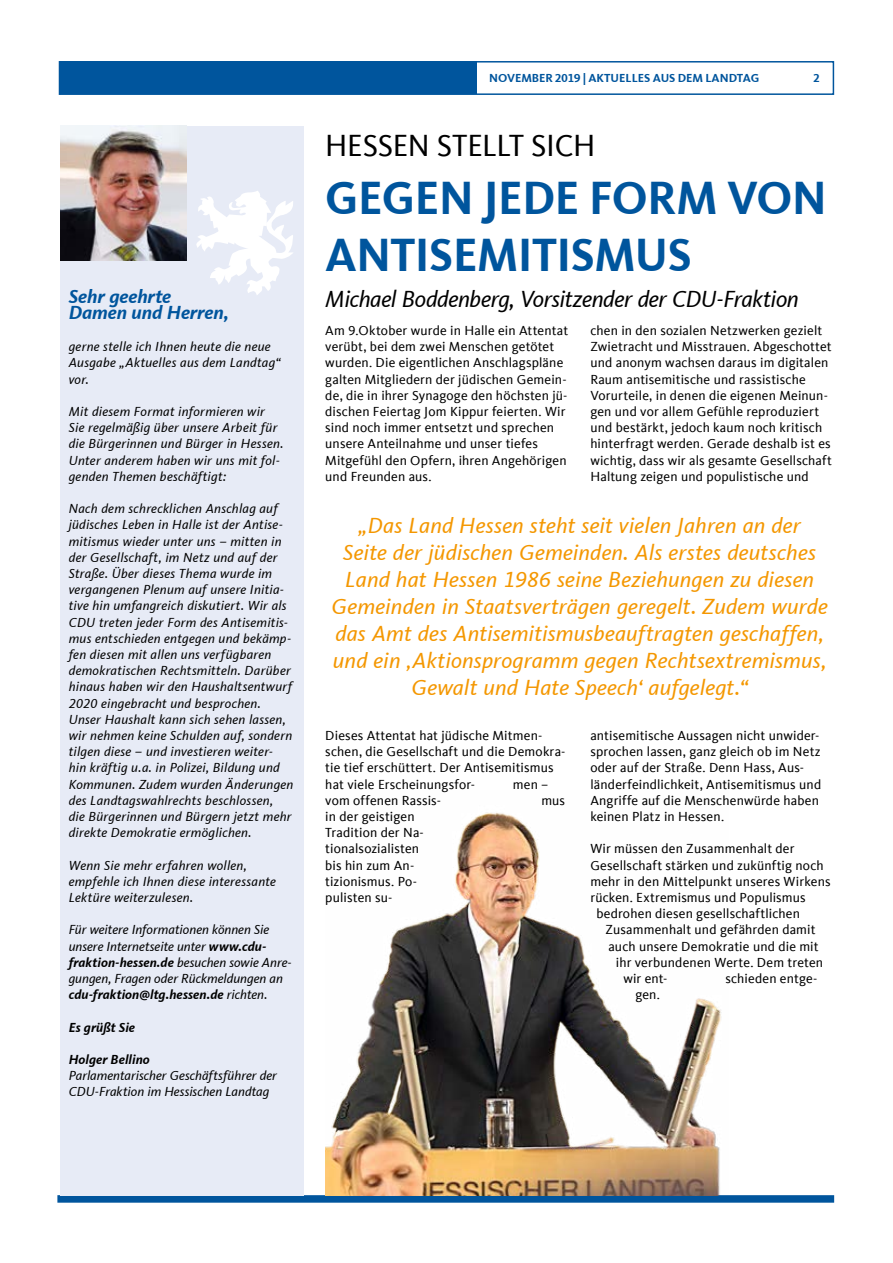
<style>
.page{position:relative;width:893px;height:1263px;background:#fff}
.page>*{position:absolute;margin:0;border:0;box-sizing:border-box;transform-origin:0 0}
.t1{font:700 48px/57.6px "CDU Kievit Tab";letter-spacing:-.01em;color:#00559d}
.t2{font:31.5px "CDU Kievit Tab";letter-spacing:-.01em;color:#000}
.t3{font:italic 24px "CDU Kievit Tab";letter-spacing:-.015em;color:#000}
.t4{font:italic 22.5px/27px "CDU Kievit Tab";letter-spacing:.01em;color:#f49700;text-align:center}
.t5{font:italic 700 19.5px/16.2px "CDU Kievit Tab";letter-spacing:-.005em;color:#00559d}
.t6{font:13.5px/16.2px "CDU Kievit Tab";letter-spacing:.01em;color:#000}
.t7{font:italic 13.5px/16.2px "CDU Kievit Tab";letter-spacing:.02em;color:#000}
.t8{font:italic 13.5px/16.2px "CDU Kievit Tab";color:#000}
.t9{font:italic 700 13.5px "CDU Kievit Tab";letter-spacing:.005em;color:#000}
.t10{font:700 12px "CDU Kievit Tab";color:#00559d}
.s1{font-weight:700}
</style>
<div class="page">
<div style="left:57px;top:1195px;width:777px;height:8px;background:#00559d"></div>
<div style="left:60px;top:126px;width:244px;height:1069px;background:#e7ebf6"></div>
<img style="left:60px;top:126px;width:126px;height:134px">
<svg style="left:196px;top:191px;width:97px;height:104px"></svg>
<div style="left:59px;top:61px;width:775px;height:34px;border:2px solid #00559d"></div>
<div style="left:60px;top:61px;width:416px;height:33px;background:#00559d"></div>
<img style="left:325px;top:812px;width:397px;height:383px">
<h3 class="t5" style="left:69px;top:288px;width:162px">Sehr geehrte<br>Damen und Herren,</h3>
<p class="t7" style="left:69px;top:339px;width:213px">gerne stelle ich Ihnen heute die neue<br>Ausgabe „Aktuelles aus dem Landtag“ vor.</p>
<p class="t7" style="left:69px;top:403px;width:216px">Mit diesem Format informieren wir Sie regelmäßig über unsere Arbeit für die Bürgerinnen und Bürger in Hessen.<br>Unter anderem haben wir uns mit fol&shy;genden Themen beschäftigt:</p>
<p class="t7" style="left:69px;top:501px;width:226px">Nach dem schrecklichen Anschlag auf jüdisches Leben in Halle ist der Antise&shy;mitismus wieder unter uns – mitten in der Gesellschaft, im Netz und auf der Straße. Über dieses Thema wurde im vergangenen Plenum auf unsere Initia&shy;tive hin umfangreich diskutiert. Wir als CDU treten jeder Form des Antisemitis&shy;mus entschieden entgegen und bekämp&shy;fen diesen mit allen uns verfügbaren demokratischen Rechtsmitteln. Darüber hinaus haben wir den Haushaltsentwurf 2020 eingebracht und besprochen.<br>Unser Haushalt kann sich sehen lassen, wir nehmen keine Schulden auf, sondern tilgen diese – und investieren weiter&shy;hin kräftig u.a. in Polizei, Bildung und Kommunen. Zudem wurden Änderungen des Landtagswahlrechts beschlossen,<br>die Bürgerinnen und Bürgern jetzt mehr direkte Demokratie ermöglichen.</p>
<p class="t7" style="left:69px;top:857px;width:209px">Wenn Sie mehr erfahren wollen, empfehle ich Ihnen diese interessante<br>Lektüre weiterzulesen.</p>
<p class="t8" style="left:69px;top:922px;width:224px">Für weitere Informationen können Sie unsere Internetseite unter <span class="s1">www.cdu&shy;fraktion-hessen.de</span> besuchen sowie Anre&shy;gungen, Fragen oder Rückmeldungen an <span class="s1">cdu-fraktion@ltg.hessen.de</span> richten.</p>
<p class="t9" style="left:69px;top:1019px;width:68px">Es grüßt Sie</p>
<p class="t9" style="left:69px;top:1051px;width:82px">Holger Bellino</p>
<p class="t8" style="left:69px;top:1068px;width:210px">Parlamentarischer Geschäftsführer der<br>CDU-Fraktion im Hessischen Landtag</p>
<p class="t10" style="left:489px;top:71px;width:272px">NOVEMBER 2019 | AKTUELLES AUS DEM LANDTAG</p>
<p class="t10" style="left:814px;top:71px;width:8px">2</p>
<h2 class="t2" style="left:325px;top:128px;width:272px">HESSEN STELLT SICH</h2>
<h1 class="t1" style="left:325px;top:169px;width:503px">GEGEN JEDE FORM VON<br>ANTISEMITISMUS</h1>
<h3 class="t3" style="left:325px;top:285px;width:475px">Michael Boddenberg, Vorsitzender der CDU-Fraktion</h3>
<p class="t6" style="left:590px;top:322px;width:243px">chen in den sozialen Netzwerken gezielt Zwietracht und Misstrauen. Abgeschottet und anonym wachsen daraus im digitalen Raum antisemitische und rassistische Vorurteile, in denen die eigenen Meinun&shy;gen und vor allem Gefühle reproduziert und bestärkt, jedoch kaum noch kritisch hinterfragt werden. Gerade deshalb ist es wichtig, dass wir als gesamte Gesellschaft Haltung zeigen und populistische und</p>
<p class="t6" style="left:325px;top:322px;width:244px">Am 9.Oktober wurde in Halle ein Attentat verübt, bei dem zwei Menschen getötet wurden. Die eigentlichen Anschlagspläne galten Mitgliedern der jüdischen Gemein&shy;de, die in ihrer Synagoge den höchsten jü&shy;dischen Feiertag Jom Kippur feierten. Wir sind noch immer entsetzt und sprechen unsere Anteilnahme und unser tiefes Mitgefühl den Opfern, ihren Angehörigen und Freunden aus.</p>
<p class="t4" style="left:332px;top:512px;width:498px">„Das Land Hessen steht seit vielen Jahren an der<br>Seite der jüdischen Gemeinden. Als erstes deutsches Land hat Hessen 1986 seine Beziehungen zu diesen Gemeinden in Staatsverträgen geregelt. Zudem wurde das Amt des Antisemitismusbeauftragten geschaffen, und ein ‚Aktionsprogramm gegen Rechtsextremismus, Gewalt und Hate Speech‘ aufgelegt.“</p>
<p class="t6" style="left:325px;top:727px;width:242px">Dieses Attentat hat jüdische Mitmen&shy;schen, die Gesellschaft und die Demokra&shy;tie tief erschüttert. Der Antisemitismus hat viele Erscheinungsfor-</p>
<p class="t6" style="left:513px;top:776px;width:37px">men –</p>
<p class="t6" style="left:325px;top:792px;width:117px">vom offenen Rassis-</p>
<p class="t6" style="left:541px;top:792px;width:25px">mus</p>
<p class="t6" style="left:325px;top:808px;width:100px">in der geistigen<br>Tradition der Na&shy;tionalsozialisten bis hin zum An&shy;tizionismus. Po&shy;pulisten su-</p>
<p class="t6" style="left:590px;top:727px;width:232px">antisemitische Aussagen nicht unwider&shy;sprochen lassen, ganz gleich ob im Netz oder auf der Straße. Denn Hass, Aus&shy;länderfeindlichkeit, Antisemitismus und Angriffe auf die Menschenwürde haben keinen Platz in Hessen.</p>
<p class="t6" style="left:590px;top:841px;width:206px">Wir müssen den Zusammenhalt der</p>
<p class="t6" style="left:590px;top:857px;width:235px">Gesellschaft stärken und zukünftig noch</p>
<p class="t6" style="left:590px;top:873px;width:242px">mehr in den Mittelpunkt unseres Wirkens</p>
<p class="t6" style="left:590px;top:889px;width:217px">rücken. Extremismus und Populismus</p>
<p class="t6" style="left:596px;top:906px;width:205px">bedrohen diesen gesellschaftlichen</p>
<p class="t6" style="left:605px;top:922px;width:212px">Zusammenhalt und gefährden damit</p>
<p class="t6" style="left:608px;top:938px;width:212px">auch unsere Demokratie und die mit</p>
<p class="t6" style="left:616px;top:954px;width:209px">ihr verbundenen Werte. Dem treten</p>
<p class="t6" style="left:623px;top:970px;width:46px">wir ent-</p>
<p class="t6" style="left:725px;top:970px;width:93px">schieden entge-</p>
<p class="t6" style="left:635px;top:987px;width:26px">gen.</p>
</div>
